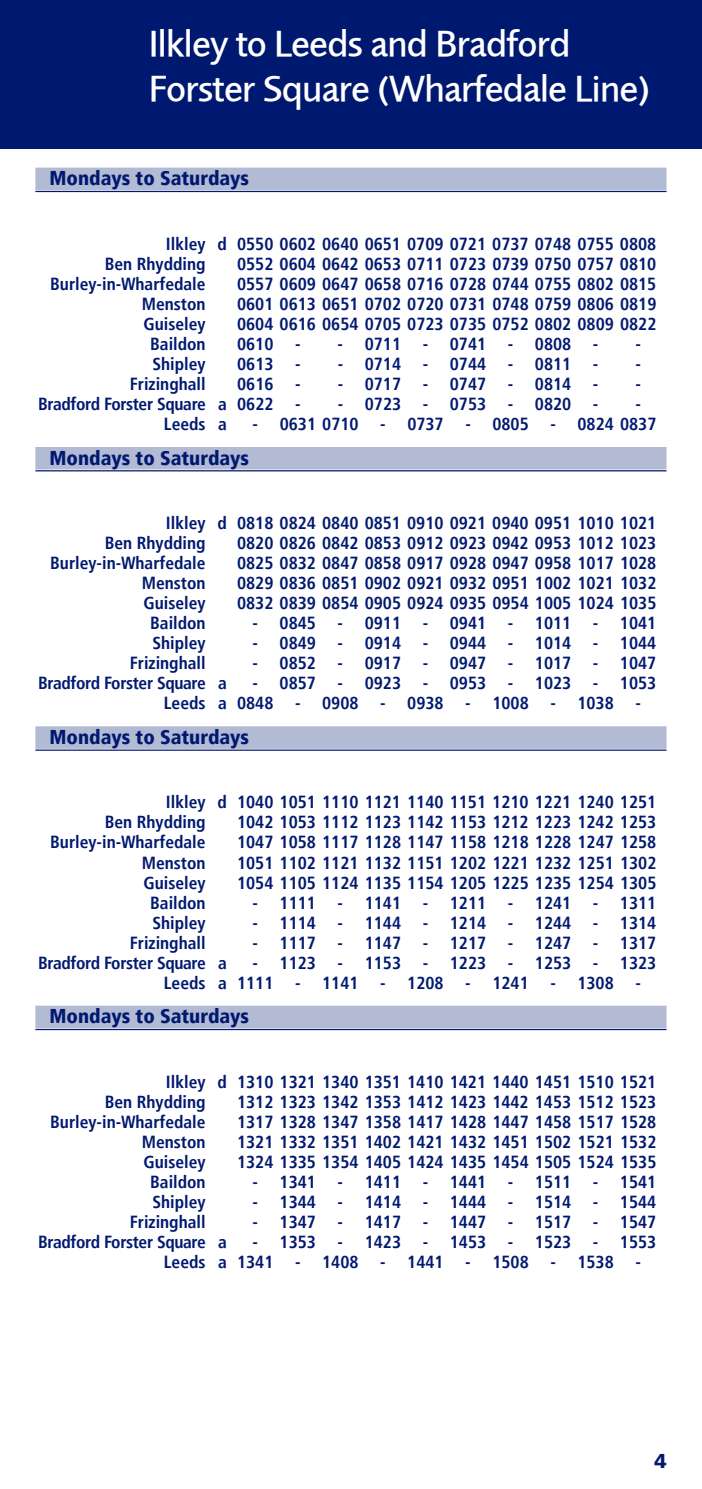
<style>
.page{position:relative;width:702px;height:1489px;background:#fff}
.page>*{position:absolute;margin:0;border:0;box-sizing:border-box;transform-origin:0 0}
.t1{font:500 37.5px/45px "Foundry Sans";letter-spacing:-.02em;color:#fff}
.t2{font:900 condensed 20px "Frutiger LT";color:#001970}
.t3{font:900 20px "Frutiger LT";color:#001970}
.t4{font:700 condensed 17.5px/20px "Frutiger LT";color:#001970}
.t5{font:700 condensed 17.5px "Frutiger LT";letter-spacing:-.02em;color:#001970}
</style>
<div class="page">
<div style="left:0;top:0;width:702px;height:149px;background:#001970"></div>
<div style="left:35px;top:168px;width:631px;height:22px;background:#b3bad4"></div>
<hr style="left:35px;top:191px;width:631px;height:1px;background:#001970">
<div style="left:35px;top:447px;width:631px;height:22px;background:#b3bad4"></div>
<hr style="left:35px;top:470px;width:631px;height:1px;background:#001970">
<div style="left:35px;top:726px;width:631px;height:22px;background:#b3bad4"></div>
<hr style="left:35px;top:749px;width:631px;height:1px;background:#001970">
<div style="left:35px;top:1005px;width:631px;height:23px;background:#b3bad4"></div>
<hr style="left:35px;top:1028px;width:631px;height:2px;background:#001970">
<h1 class="t1" style="left:149px;top:20px;width:502px">Ilkley to Leeds and Bradford<br>Forster Square (Wharfedale Line)</h1>
<p class="t2" style="left:50px;top:166px;width:201px">Mondays to Saturdays</p>
<p class="t4" style="left:105px;top:234px;width:553px;text-indent:61px">Ilkley d 0550 0602 0640 0651 0709 0721 0737 0748 0755 0808<br>Ben Rhydding</p>
<p class="t4" style="left:237px;top:254px;width:421px">0552 0604 0642 0653 0711 0723 0739 0750 0757 0810</p>
<p class="t4" style="left:50px;top:274px;width:157px">Burley-in-Wharfedale</p>
<p class="t4" style="left:237px;top:274px;width:421px">0557 0609 0647 0658 0716 0728 0744 0755 0802 0815</p>
<p class="t4" style="left:142px;top:294px;width:65px">Menston</p>
<p class="t4" style="left:237px;top:294px;width:421px">0601 0613 0651 0702 0720 0731 0748 0759 0806 0819</p>
<p class="t4" style="left:143px;top:314px;width:64px">Guiseley</p>
<p class="t4" style="left:237px;top:314px;width:421px">0604 0616 0654 0705 0723 0735 0752 0802 0809 0822</p>
<p class="t4" style="left:150px;top:334px;width:57px">Baildon</p>
<p class="t4" style="left:237px;top:334px;width:65px">0610 -</p>
<p class="t4" style="left:337px;top:334px;width:262px">- 0711 - 0741 - 0808 -</p>
<p class="t4" style="left:635px;top:334px;width:7px">-</p>
<p class="t4" style="left:152px;top:354px;width:55px">Shipley</p>
<p class="t4" style="left:237px;top:354px;width:65px">0613 -</p>
<p class="t4" style="left:337px;top:354px;width:262px">- 0714 - 0744 - 0811 -</p>
<p class="t4" style="left:635px;top:354px;width:7px">-</p>
<p class="t4" style="left:130px;top:374px;width:77px">Frizinghall</p>
<p class="t4" style="left:237px;top:374px;width:65px">0616 -</p>
<p class="t4" style="left:337px;top:374px;width:262px">- 0717 - 0747 - 0814 -</p>
<p class="t4" style="left:635px;top:374px;width:7px">-</p>
<p class="t5" style="left:38px;top:393px;width:264px">Bradford Forster Square a 0622 -</p>
<p class="t4" style="left:338px;top:394px;width:262px">- 0723 - 0753 - 0820 -</p>
<p class="t4" style="left:635px;top:394px;width:7px">-</p>
<p class="t4" style="left:164px;top:414px;width:65px">Leeds a</p>
<p class="t4" style="left:252px;top:414px;width:405px">- 0631 0710 - 0737 - 0805 - 0824 0837</p>
<p class="t2" style="left:50px;top:445px;width:201px">Mondays to Saturdays</p>
<p class="t4" style="left:105px;top:513px;width:553px;text-indent:61px">Ilkley d 0818 0824 0840 0851 0910 0921 0940 0951 1010 1021<br>Ben Rhydding</p>
<p class="t4" style="left:237px;top:533px;width:421px">0820 0826 0842 0853 0912 0923 0942 0953 1012 1023</p>
<p class="t4" style="left:50px;top:553px;width:157px">Burley-in-Wharfedale</p>
<p class="t4" style="left:237px;top:553px;width:421px">0825 0832 0847 0858 0917 0928 0947 0958 1017 1028</p>
<p class="t4" style="left:142px;top:573px;width:65px">Menston</p>
<p class="t4" style="left:237px;top:573px;width:421px">0829 0836 0851 0902 0921 0932 0951 1002 1021 1032</p>
<p class="t4" style="left:143px;top:593px;width:64px">Guiseley</p>
<p class="t4" style="left:237px;top:593px;width:421px">0832 0839 0854 0905 0924 0935 0954 1005 1024 1035</p>
<p class="t4" style="left:150px;top:613px;width:57px">Baildon</p>
<p class="t4" style="left:252px;top:613px;width:405px">- 0845 - 0911 - 0941 - 1011 - 1041</p>
<p class="t4" style="left:152px;top:633px;width:55px">Shipley</p>
<p class="t4" style="left:252px;top:633px;width:405px">- 0849 - 0914 - 0944 - 1014 - 1044</p>
<p class="t4" style="left:130px;top:653px;width:77px">Frizinghall</p>
<p class="t4" style="left:252px;top:653px;width:405px">- 0852 - 0917 - 0947 - 1017 - 1047</p>
<p class="t5" style="left:38px;top:672px;width:190px">Bradford Forster Square a</p>
<p class="t4" style="left:164px;top:673px;width:494px;text-indent:89px">- 0857 - 0923 - 0953 - 1023 - 1053<br>Leeds a 0848 - 0908 - 0938 - 1008 - 1038 -</p>
<p class="t2" style="left:50px;top:724px;width:201px">Mondays to Saturdays</p>
<p class="t4" style="left:105px;top:792px;width:553px;text-indent:61px">Ilkley d 1040 1051 1110 1121 1140 1151 1210 1221 1240 1251<br>Ben Rhydding</p>
<p class="t4" style="left:237px;top:812px;width:421px">1042 1053 1112 1123 1142 1153 1212 1223 1242 1253</p>
<p class="t4" style="left:50px;top:832px;width:157px">Burley-in-Wharfedale</p>
<p class="t4" style="left:237px;top:832px;width:421px">1047 1058 1117 1128 1147 1158 1218 1228 1247 1258</p>
<p class="t4" style="left:142px;top:852px;width:65px">Menston</p>
<p class="t4" style="left:237px;top:852px;width:421px">1051 1102 1121 1132 1151 1202 1221 1232 1251 1302</p>
<p class="t4" style="left:143px;top:872px;width:64px">Guiseley</p>
<p class="t4" style="left:237px;top:872px;width:421px">1054 1105 1124 1135 1154 1205 1225 1235 1254 1305</p>
<p class="t4" style="left:150px;top:892px;width:57px">Baildon</p>
<p class="t4" style="left:252px;top:892px;width:405px">- 1111 - 1141 - 1211 - 1241 - 1311</p>
<p class="t4" style="left:152px;top:912px;width:55px">Shipley</p>
<p class="t4" style="left:252px;top:912px;width:405px">- 1114 - 1144 - 1214 - 1244 - 1314</p>
<p class="t4" style="left:130px;top:932px;width:77px">Frizinghall</p>
<p class="t4" style="left:252px;top:932px;width:405px">- 1117 - 1147 - 1217 - 1247 - 1317</p>
<p class="t5" style="left:38px;top:952px;width:190px">Bradford Forster Square a</p>
<p class="t4" style="left:164px;top:952px;width:494px;text-indent:89px">- 1123 - 1153 - 1223 - 1253 - 1323<br>Leeds a 1111 - 1141 - 1208 - 1241 - 1308 -</p>
<p class="t2" style="left:50px;top:1004px;width:201px">Mondays to Saturdays</p>
<p class="t4" style="left:105px;top:1071px;width:553px;text-indent:61px">Ilkley d 1310 1321 1340 1351 1410 1421 1440 1451 1510 1521<br>Ben Rhydding</p>
<p class="t4" style="left:237px;top:1091px;width:421px">1312 1323 1342 1353 1412 1423 1442 1453 1512 1523</p>
<p class="t4" style="left:50px;top:1111px;width:157px">Burley-in-Wharfedale</p>
<p class="t4" style="left:237px;top:1111px;width:421px">1317 1328 1347 1358 1417 1428 1447 1458 1517 1528</p>
<p class="t4" style="left:142px;top:1131px;width:65px">Menston</p>
<p class="t4" style="left:237px;top:1131px;width:421px">1321 1332 1351 1402 1421 1432 1451 1502 1521 1532</p>
<p class="t4" style="left:143px;top:1151px;width:64px">Guiseley</p>
<p class="t4" style="left:237px;top:1151px;width:421px">1324 1335 1354 1405 1424 1435 1454 1505 1524 1535</p>
<p class="t4" style="left:150px;top:1171px;width:57px">Baildon</p>
<p class="t4" style="left:252px;top:1171px;width:405px">- 1341 - 1411 - 1441 - 1511 - 1541</p>
<p class="t4" style="left:152px;top:1191px;width:55px">Shipley</p>
<p class="t4" style="left:252px;top:1191px;width:405px">- 1344 - 1414 - 1444 - 1514 - 1544</p>
<p class="t4" style="left:130px;top:1211px;width:77px">Frizinghall</p>
<p class="t4" style="left:252px;top:1211px;width:405px">- 1347 - 1417 - 1447 - 1517 - 1547</p>
<p class="t5" style="left:38px;top:1231px;width:190px">Bradford Forster Square a</p>
<p class="t4" style="left:164px;top:1231px;width:494px;text-indent:89px">- 1353 - 1423 - 1453 - 1523 - 1553<br>Leeds a 1341 - 1408 - 1441 - 1508 - 1538 -</p>
<p class="t3" style="left:654px;top:1448px;width:14px">4</p>
</div>
